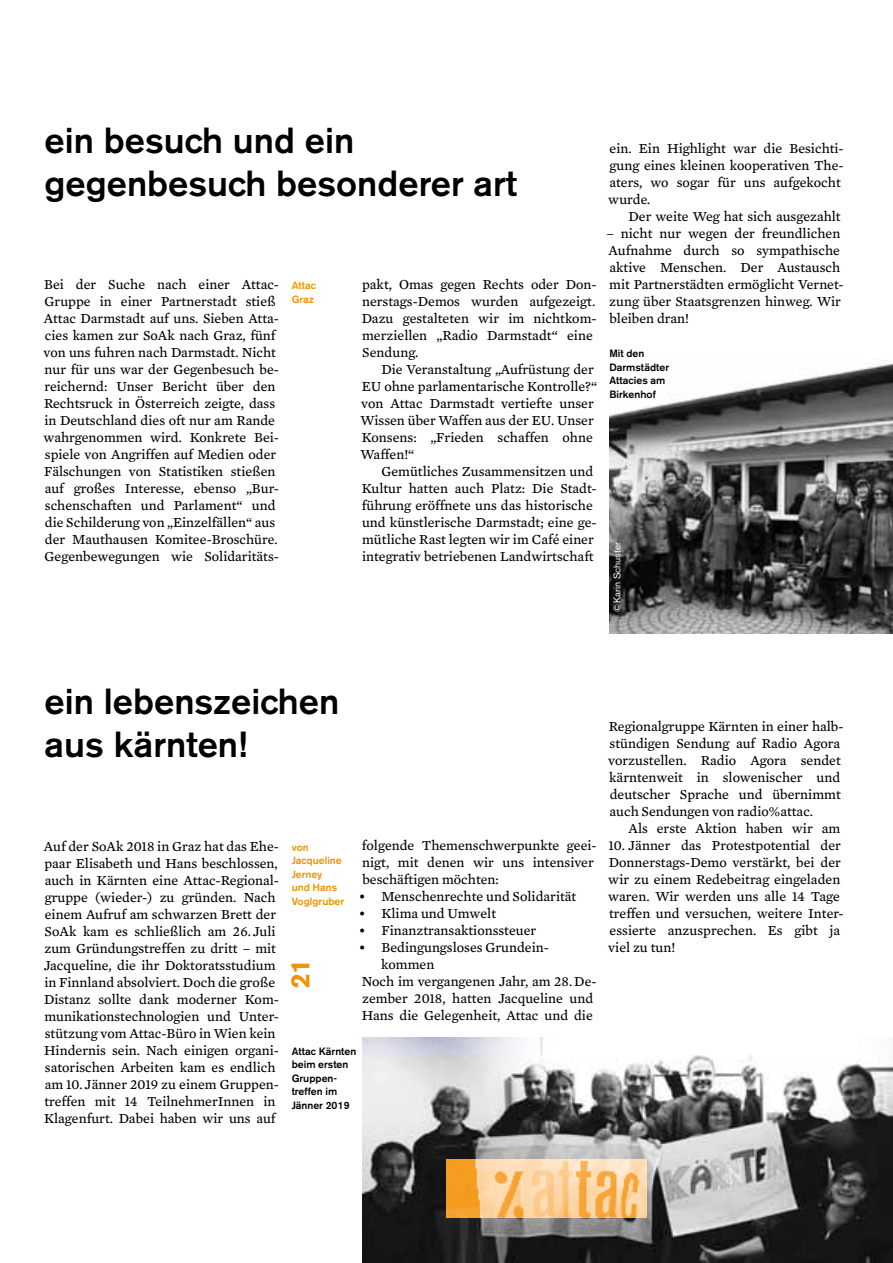
<style>
.page{position:relative;width:893px;height:1263px;background:#fff}
.page>*{position:absolute;margin:0;border:0;box-sizing:border-box;transform-origin:0 0}
.t1{font:500 36px/42.5px "Akzidenz Grotesk BE";color:#000}
.t2{font:700 26.25px "Akzidenz Grotesk BE";color:#f39200}
.t3{font:14.1px/17px "Mercury Text G3 Roman";color:#000}
.t4{font:500 10.5px/13.6px "Akzidenz Grotesk BE";color:#000}
.t5{font:500 10.5px/13.6px "Akzidenz Grotesk BE";color:#f39200}
.t6{font:9.75px "Akzidenz Grotesk BE";color:#fff}
</style>
<div class="page">
<img style="left:609px;top:363px;width:284px;height:271px">
<img style="left:362px;top:1054px;width:531px;height:209px">
<img style="left:362px;top:1037px;width:181px;height:17px">
<img style="left:446px;top:1160px;width:200px;height:57px">
<h1 class="t1" style="left:45px;top:119px;width:474px">ein besuch und ein gegenbesuch besonderer art</h1>
<p class="t3" style="left:44px;top:276px;width:237px">Bei der Suche nach einer Attac-Gruppe in einer Partnerstadt stieß Attac Darmstadt auf uns. Sieben Atta&shy;cies kamen zur SoAk nach Graz, fünf von uns fuhren nach Darmstadt. Nicht nur für uns war der Gegenbesuch be&shy;reichernd: Unser Bericht über den Rechtsruck in Österreich zeigte, dass in Deutschland dies oft nur am Rande wahrgenommen wird. Konkrete Bei&shy;spiele von Angriffen auf Medien oder Fälschungen von Statistiken stießen auf großes Interesse, ebenso „Bur&shy;schenschaften und Parlament“ und die Schilderung von „Einzelfällen“ aus der Mauthausen Komitee-Broschüre.<br>Gegenbewegungen wie Solidaritäts-</p>
<p class="t3" style="left:362px;top:276px;width:236px">pakt, Omas gegen Rechts oder Don&shy;nerstags-Demos wurden aufgezeigt.<br>Dazu gestalteten wir im nichtkom&shy;merziellen „Radio Darmstadt“ eine<br>Sendung.</p>
<p class="t5" style="left:292px;top:279px;width:26px">Attac<br>Graz</p>
<p class="t3" style="left:361px;top:361px;width:238px;text-indent:21px">Die Veranstaltung „Aufrüstung der<br>EU ohne parlamentarische Kontrolle?“ von Attac Darmstadt vertiefte unser<br>Wissen über Waffen aus der EU. Unser<br>Konsens: „Frieden schaffen ohne<br>Waffen!“</p>
<p class="t3" style="left:362px;top:463px;width:236px;text-indent:20px">Gemütliches Zusammensitzen und Kultur hatten auch Platz: Die Stadt&shy;führung eröffnete uns das historische und künstlerische Darmstadt; eine ge&shy;mütliche Rast legten wir im Café einer integrativ betriebenen Landwirtschaft</p>
<p class="t3" style="left:608px;top:140px;width:237px">ein. Ein Highlight war die Besichti&shy;gung eines kleinen kooperativen The&shy;aters, wo sogar für uns aufgekocht wurde.</p>
<p class="t3" style="left:628px;top:208px;width:214px">Der weite Weg hat sich ausgezahlt</p>
<p class="t3" style="left:606px;top:225px;width:239px">– nicht nur wegen der freundlichen<br>Aufnahme durch so sympathische aktive Menschen. Der Austausch mit Partnerstädten ermöglicht Vernet&shy;zung über Staatsgrenzen hinweg. Wir bleiben dran!</p>
<p class="t4" style="left:609px;top:347px;width:61px">Mit den<br>Darmstädter<br>Attacies am<br>Birkenhof</p>
<p class="t6" style="left:611px;top:612px;width:72px;rotate:-90deg">©Karin Schuster</p>
<h1 class="t1" style="left:45px;top:680px;width:296px">ein lebenszeichen aus kärnten!</h1>
<p class="t3" style="left:44px;top:837px;width:237px">Auf der SoAk 2018 in Graz hat das Ehe&shy;paar Elisabeth und Hans beschlossen, auch in Kärnten eine Attac-Regional&shy;gruppe (wieder-) zu gründen. Nach einem Aufruf am schwarzen Brett der SoAk kam es schließlich am 26.Juli zum Gründungstreffen zu dritt – mit Jacqueline, die ihr Doktoratsstudium in Finnland absolviert. Doch die große Distanz sollte dank moderner Kom&shy;munikationstechnologien und Unter&shy;stützung vom Attac-Büro in Wien kein Hindernis sein. Nach einigen organi&shy;satorischen Arbeiten kam es endlich am 10.Jänner 2019 zu einem Gruppen&shy;treffen mit 14 TeilnehmerInnen in Klagenfurt. Dabei haben wir uns auf</p>
<p class="t3" style="left:362px;top:837px;width:236px">folgende Themenschwerpunkte geei&shy;nigt, mit denen wir uns intensiver beschäftigen möchten:</p>
<p class="t5" style="left:292px;top:840px;width:54px">von<br>Jacqueline<br>Jerney<br>und Hans<br>Voglgruber</p>
<p class="t3" style="left:359px;top:888px;width:219px">• Menschenrechte und Solidarität</p>
<p class="t3" style="left:359px;top:905px;width:139px">• Klima und Umwelt</p>
<p class="t3" style="left:359px;top:922px;width:179px">• Finanztransaktionssteuer</p>
<p class="t3" style="left:359px;top:939px;width:191px">• Bedingungsloses Grundein-</p>
<p class="t3" style="left:381px;top:956px;width:55px">kommen</p>
<p class="t3" style="left:362px;top:973px;width:236px">Noch im vergangenen Jahr, am 28.De-</p>
<p class="t3" style="left:362px;top:990px;width:233px">zember 2018, hatten Jacqueline und</p>
<p class="t3" style="left:362px;top:1007px;width:233px">Hans die Gelegenheit, Attac und die</p>
<h2 class="t2" style="left:285px;top:988px;width:30px;rotate:-90deg">21</h2>
<p class="t4" style="left:292px;top:1044px;width:66px">Attac Kärnten beim ersten<br>Gruppen&shy;treffen im<br>Jänner 2019</p>
<p class="t3" style="left:608px;top:718px;width:237px">Regionalgruppe Kärnten in einer halb&shy;stündigen Sendung auf Radio Agora vorzustellen. Radio Agora sendet kärntenweit in slowenischer und deutscher Sprache und übernimmt auch Sendungen von radio%attac.</p>
<p class="t3" style="left:628px;top:820px;width:213px">Als erste Aktion haben wir am</p>
<p class="t3" style="left:608px;top:837px;width:237px">10. Jänner das Protestpotential der<br>Donnerstags-Demo verstärkt, bei der wir zu einem Redebeitrag eingeladen waren. Wir werden uns alle 14 Tage treffen und versuchen, weitere Inter&shy;essierte anzusprechen. Es gibt ja viel zu tun!</p>
</div>
